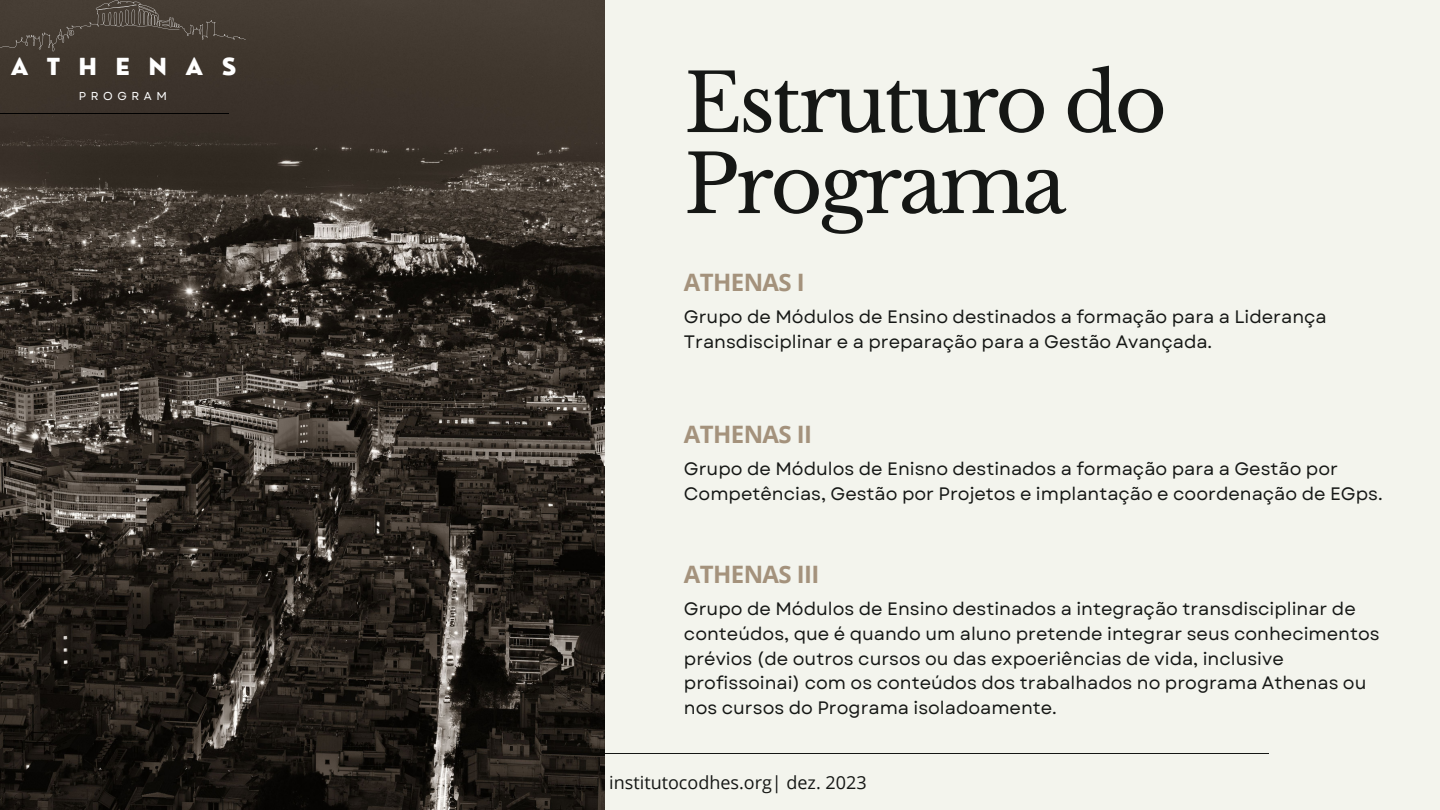
<style>
.page{position:relative;width:1440px;height:810px;background:#f3f4ed}
.page>*{position:absolute;margin:0;border:0;box-sizing:border-box;transform-origin:0 0}
.t1{font:80px/81px "Libre Baskerville";letter-spacing:-.04em;color:#151715}
.t2{font:700 24px "Open Sans";letter-spacing:-.025em;color:#a4927c}
.t3{font:800 22.9px "Nourd";letter-spacing:.8em;color:#fff}
.t4{font:18px/24.8px "Garet";color:#151715}
.t5{font:18px "Open Sans";color:#151715}
.t6{font:11.5px "Garet";letter-spacing:.4em;color:#fff}
</style>
<div class="page">
<img style="left:0;top:0;width:604px;height:810px">
<hr style="left:0;top:113px;width:228px;height:1px;background:#000">
<svg style="left:0;top:0;width:246px;height:51px"></svg>
<hr style="left:605px;top:754px;width:663px;height:1px;background:#151715">
<p class="t3" style="left:11px;top:52px;width:227px">ATHENAS</p>
<p class="t6" style="left:79px;top:88px;width:90px">PROGRAM</p>
<p class="t1" style="left:684px;top:64px;width:484px">Estruturo do<br>Programa</p>
<p class="t2" style="left:684px;top:265px;width:122px">ATHENAS I</p>
<p class="t4" style="left:684px;top:305px;width:644px">Grupo de Módulos de Ensino destinados a formação para a Liderança<br>Transdisciplinar e a preparação para a Gestão Avançada.</p>
<p class="t2" style="left:684px;top:417px;width:130px">ATHENAS II</p>
<p class="t4" style="left:684px;top:457px;width:700px">Grupo de Módulos de Enisno destinados a formação para a Gestão por<br>Competências, Gestão por Projetos e implantação e coordenação de EGps.</p>
<p class="t2" style="left:684px;top:557px;width:137px">ATHENAS III</p>
<p class="t4" style="left:684px;top:597px;width:697px">Grupo de Módulos de Ensino destinados a integração transdisciplinar de conteúdos, que é quando um aluno pretende integrar seus conhecimentos prévios (de outros cursos ou das expoeriências de vida, inclusive profissoinai) com os conteúdos dos trabalhados no programa Athenas ou nos cursos do Programa isoladoamente.</p>
<p class="t5" style="left:609px;top:770px;width:259px">institutocodhes.org| dez. 2023</p>
</div>
